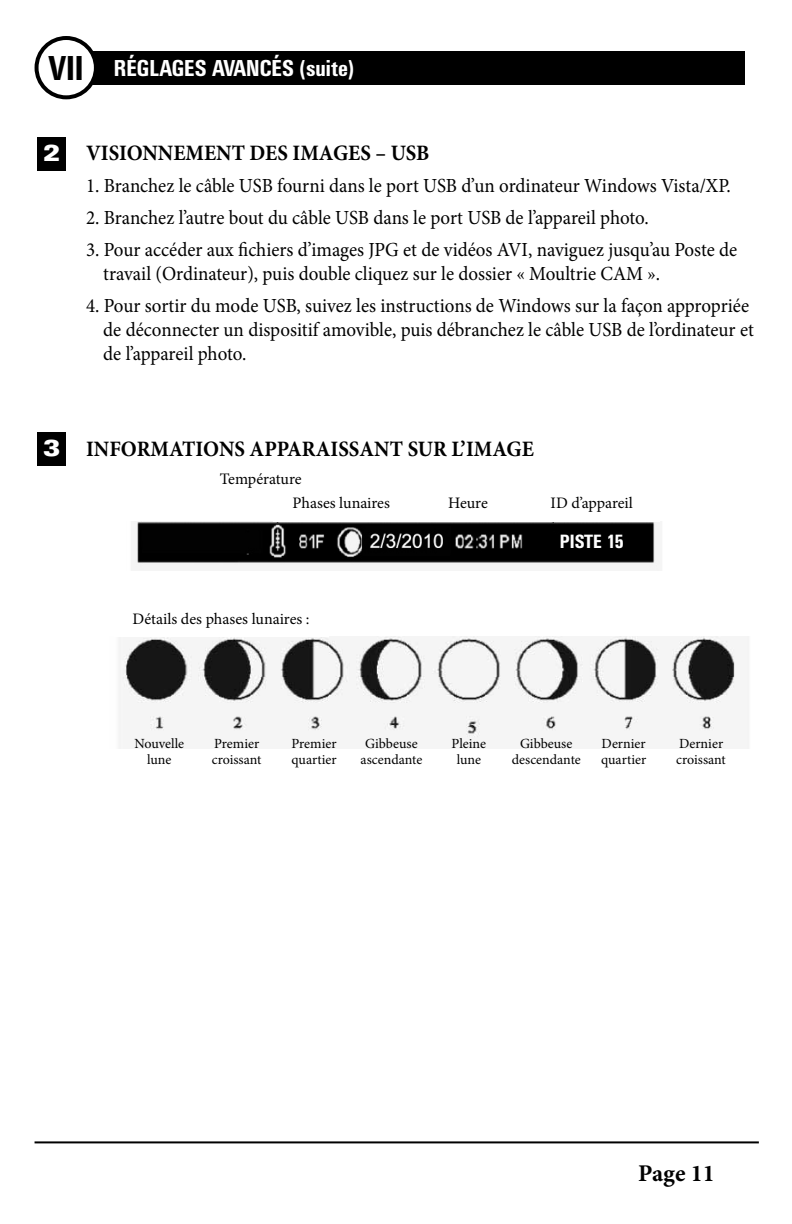
<style>
.page{position:relative;width:792px;height:1224px;background:#fff}
.page>*{position:absolute;margin:0;border:0;box-sizing:border-box;transform-origin:0 0}
.t1{font:24px "Univers U67";color:#fff}
.t2{font:700 24px "Minion Pro";color:#000}
.t3{font:24px "Univers U83";color:#fff}
.t4{font:700 22px "Minion Pro";color:#000;scale:.95 1}
.t5{font:20px/24px "Minion Pro";color:#000;scale:.95 1}
.t6{font:20px "Univers U67";color:#fff}
.t7{font:16px/24.4px "Minion Pro";color:#000}
.t8{font:14px/16px "Minion Pro";color:#000;text-align:center}
.s1{font-size:36px;color:#000}
</style>
<div class="page">
<img style="left:133px;top:521px;width:527px;height:49px">
<img style="left:119px;top:636px;width:630px;height:112px">
<div style="left:57px;top:51px;width:688px;height:33px;background:#000"></div>
<div style="left:37px;top:38px;width:59px;height:59px;background:#fff;border-radius:50%"></div>
<div style="left:35px;top:36px;width:63px;height:63px;border:4px solid #000;border-radius:50%"></div>
<hr style="left:35px;top:1141px;width:724px;height:2px;background:#000">
<div style="left:37px;top:137px;width:29px;height:34px;background:#000"></div>
<div style="left:37px;top:432px;width:29px;height:34px;background:#000"></div>
<div style="left:536px;top:534px;width:112px;height:25px;background:#000"></div>
<p class="t1" style="left:48px;top:52px;width:307px"><span class="s1">VII</span> RÉGLAGES AVANCÉS (suite)</p>
<p class="t3" style="left:42px;top:137px;width:20px">2</p>
<p class="t4" style="left:86px;top:137px;width:363px">VISIONNEMENT DES IMAGES – USB</p>
<p class="t5" style="left:86px;top:174px;width:680px">1. Branchez le câble USB fourni dans le port USB d’un ordinateur Windows Vista/XP.</p>
<p class="t5" style="left:86px;top:206px;width:594px">2. Branchez l’autre bout du câble USB dans le port USB de l’appareil photo.</p>
<p class="t5" style="left:103px;top:238px;width:669px;text-indent:-17px">3. Pour accéder aux fichiers d’images JPG et de vidéos AVI, naviguez jusqu’au Poste de travail (Ordinateur), puis double cliquez sur le dossier « Moultrie CAM ».</p>
<p class="t5" style="left:103px;top:294px;width:686px;text-indent:-17px">4. Pour sortir du mode USB, suivez les instructions de Windows sur la façon appropriée de déconnecter un dispositif amovible, puis débranchez le câble USB de l’ordinateur et de l’appareil photo.</p>
<p class="t3" style="left:42px;top:432px;width:20px">3</p>
<p class="t4" style="left:86px;top:433px;width:473px">INFORMATIONS APPARAISSANT SUR L’IMAGE</p>
<p class="t7" style="left:293px;top:467px;width:99px;text-indent:-73px">Température<br>Phases lunaires</p>
<p class="t7" style="left:133px;top:607px;width:179px">Détails des phases lunaires :</p>
<p class="t7" style="left:448px;top:491px;width:41px">Heure</p>
<p class="t7" style="left:551px;top:491px;width:84px">ID d’appareil</p>
<p class="t6" style="left:560px;top:528px;width:65px">PISTE 15</p>
<p class="t8" style="left:134px;top:736px;width:51px">Nouvelle lune</p>
<p class="t8" style="left:212px;top:736px;width:51px;text-align:left">Premier croissant</p>
<p class="t8" style="left:292px;top:736px;width:47px;text-align:left">Premier quartier</p>
<p class="t8" style="left:361px;top:736px;width:63px">Gibbeuse ascendante</p>
<p class="t8" style="left:452px;top:736px;width:36px">Pleine lune</p>
<p class="t8" style="left:512px;top:736px;width:71px">Gibbeuse descendante</p>
<p class="t8" style="left:601px;top:736px;width:47px;text-align:left">Dernier quartier</p>
<p class="t8" style="left:676px;top:736px;width:51px;text-align:left">Dernier croissant</p>
<p class="t2" style="left:638px;top:1156px;width:78px">Page 11</p>
</div>
